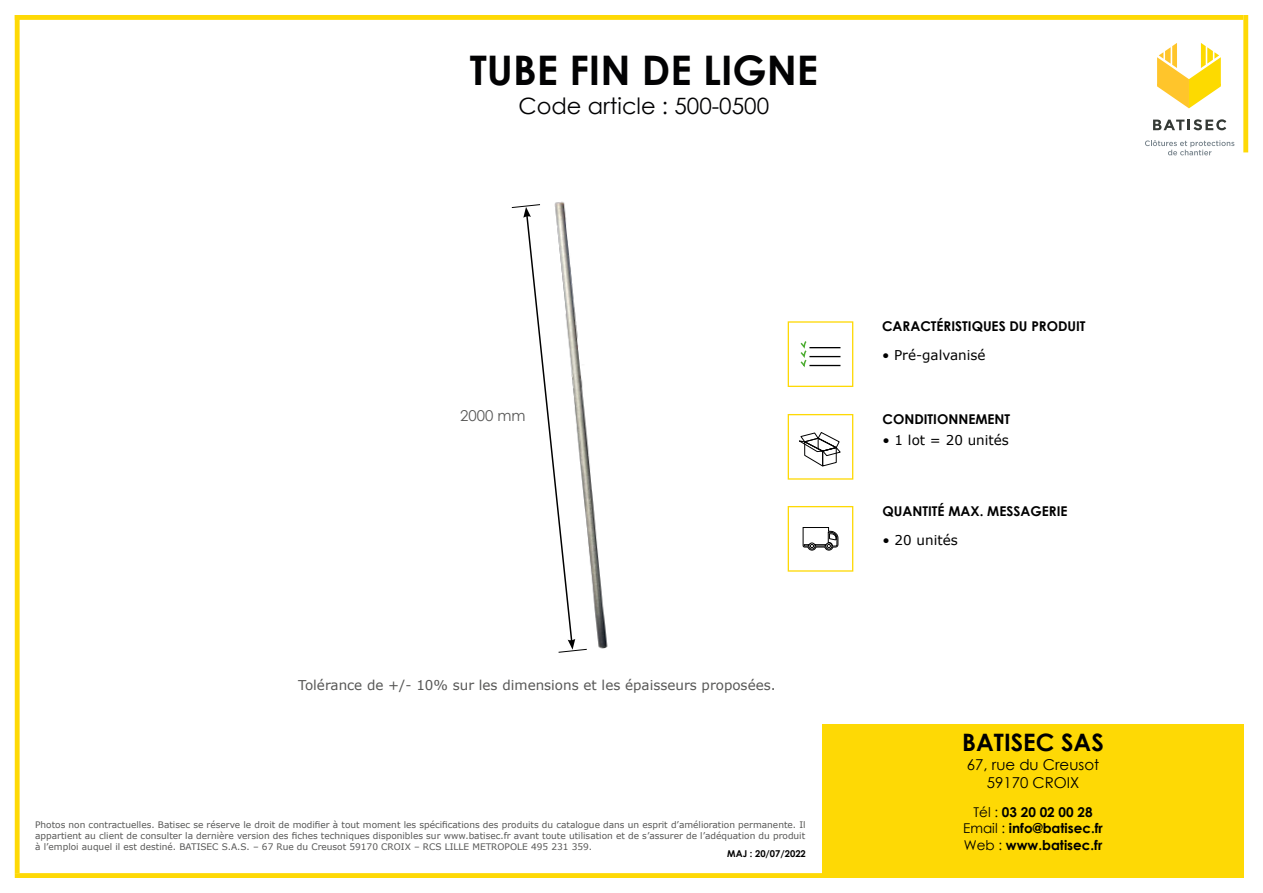
<style>
.page{position:relative;width:1263px;height:893px;background:#fff}
.page>*{position:absolute;margin:0;border:0;box-sizing:border-box;transform-origin:0 0}
.t1{font:700 40.8px "Century Gothic";color:#020203}
.t2{font:700 24px "Century Gothic";color:#000}
.t3{font:22.5px "Century Gothic";color:#020203}
.t4{font:15px/18px "Century Gothic";color:#000;text-align:center}
.t5{font:15px "Century Gothic";color:#575756}
.t6{font:700 13.5px/16.2px "Century Gothic";color:#000;text-align:center}
.t7{font:13.5px "Verdana";color:#575756}
.t8{font:13.5px "Verdana";color:#000}
.t9{font:700 9.45px "Century Gothic";color:#000}
.t10{font:9px/10.8px "Verdana";color:#575756;text-align:justify}
.s1{font-weight:400}
</style>
<div class="page">
<div style="left:15px;top:15px;width:5px;height:858px;background:#fed905"></div>
<div style="left:15px;top:15px;width:1228px;height:5px;background:#fed905"></div>
<div style="left:1243px;top:15px;width:5px;height:137px;background:#fed905"></div>
<div style="left:15px;top:873px;width:1229px;height:5px;background:#fed905"></div>
<div style="left:822px;top:725px;width:422px;height:153px;background:#fed905"></div>
<svg style="left:1157px;top:43px;width:64px;height:65px"></svg>
<svg style="left:1153px;top:119px;width:73px;height:11px"></svg>
<svg style="left:1145px;top:140px;width:89px;height:15px"></svg>
<div style="left:788px;top:321px;width:65px;height:66px;border:1px solid #fed905"></div>
<div style="left:788px;top:414px;width:65px;height:66px;border:1px solid #fed905"></div>
<div style="left:788px;top:506px;width:65px;height:66px;border:1px solid #fed905"></div>
<hr style="left:809px;top:347px;width:31px;height:1px;background:#000">
<hr style="left:809px;top:356px;width:31px;height:1px;background:#000">
<hr style="left:809px;top:365px;width:31px;height:1px;background:#000">
<svg style="left:800px;top:341px;width:7px;height:27px"></svg>
<svg style="left:799px;top:432px;width:42px;height:35px"></svg>
<svg style="left:803px;top:527px;width:35px;height:24px"></svg>
<img style="left:555px;top:201px;width:53px;height:448px">
<svg style="left:511px;top:204px;width:77px;height:449px"></svg>
<h1 class="t1" style="left:470px;top:39px;width:350px">TUBE FIN DE LIGNE</h1>
<h3 class="t3" style="left:518px;top:90px;width:252px">Code article : 500-0500</h3>
<h3 class="t5" style="left:460px;top:405px;width:67px">2000 mm</h3>
<h3 class="t7" style="left:298px;top:675px;width:479px">Tolérance de +/- 10% sur les dimensions et les épaisseurs proposées.</h3>
<p class="t10" style="left:35px;top:819px;width:772px">Photos non contractuelles. Batisec se réserve le droit de modifier à tout moment les spécifications des produits du catalogue dans un esprit d’amélioration permanente. Il appartient au client de consulter la dernière version des fiches techniques disponibles sur www.batisec.fr avant toute utilisation et de s’assurer de l’adéquation du produit à l’emploi auquel il est destiné. BATISEC S.A.S. – 67 Rue du Creusot 59170 CROIX – RCS LILLE METROPOLE 495 231 359.</p>
<p class="t9" style="left:727px;top:846px;width:80px">MAJ : 20/07/2022</p>
<h3 class="t6" style="left:882px;top:318px;width:205px">CARACTÉRISTIQUES DU PRODUIT</h3>
<h3 class="t8" style="left:882px;top:346px;width:105px">• Pré-galvanisé</h3>
<h3 class="t6" style="left:882px;top:411px;width:129px">CONDITIONNEMENT</h3>
<h3 class="t8" style="left:882px;top:431px;width:128px">• 1 lot = 20 unités</h3>
<h3 class="t6" style="left:882px;top:503px;width:186px">QUANTITÉ MAX. MESSAGERIE</h3>
<h3 class="t8" style="left:882px;top:530px;width:77px">• 20 unités</h3>
<h2 class="t2" style="left:962px;top:724px;width:143px">BATISEC SAS</h2>
<h3 class="t4" style="left:967px;top:755px;width:134px">67, rue du Creusot<br>59170 CROIX</h3>
<h3 class="t6" style="left:963px;top:803px;width:141px"><span class="s1">Tél :</span> 03 20 02 00 28<br><span class="s1">Email :</span> info@batisec.fr<br><span class="s1">Web :</span> www.batisec.fr</h3>
</div>
